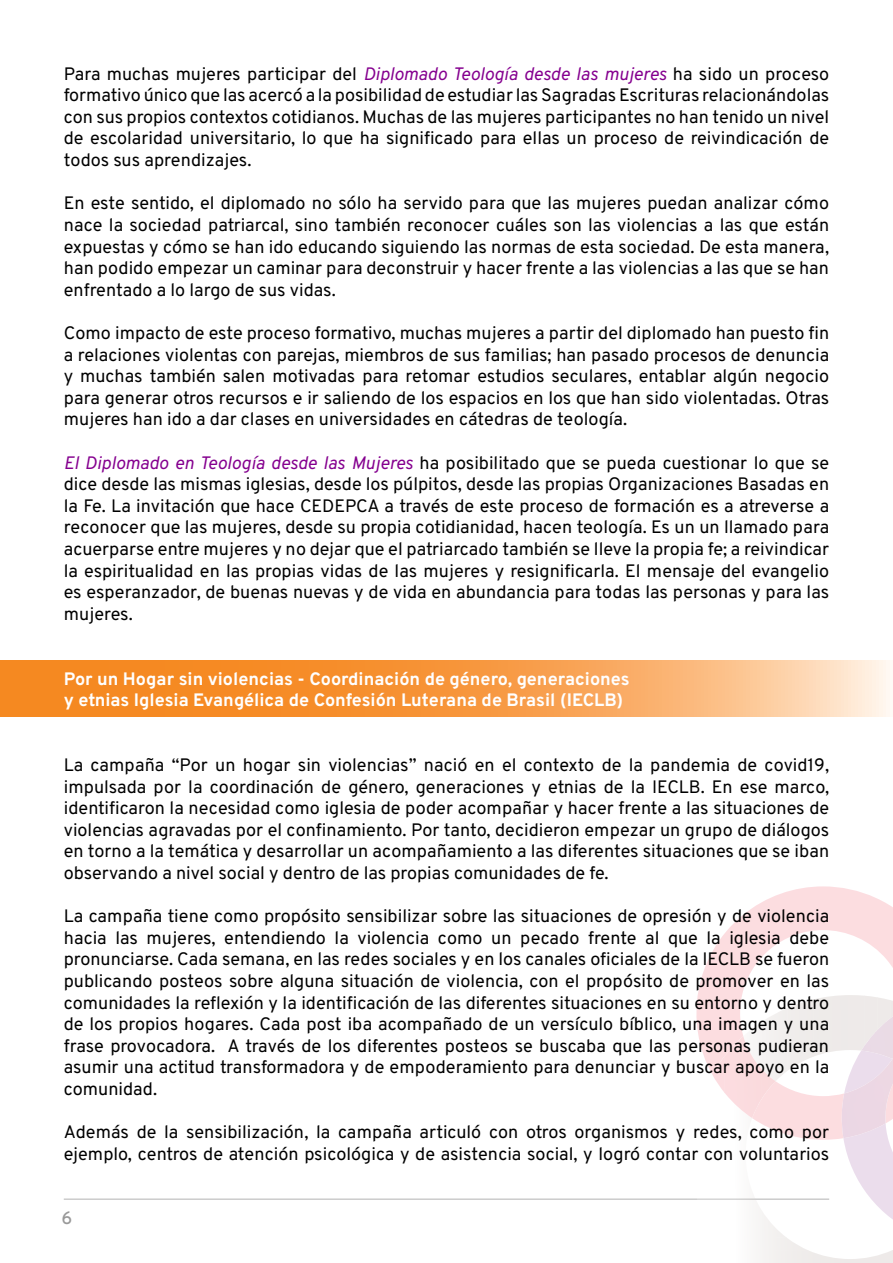
<style>
.page{position:relative;width:893px;height:1263px;background:#fff}
.page>*{position:absolute;margin:0;border:0;box-sizing:border-box;transform-origin:0 0}
.t1{font:18px/21.6px "Overpass";color:#000;text-align:justify}
.t2{font:700 18px/21.6px "Overpass";color:#fff}
.t3{font:500 18px "Overpass";color:#999}
.s1{font-style:italic;color:#85008f}
</style>
<div class="page">
<hr style="left:64px;top:1198px;width:765px;height:2px;background:#ccc">
<img style="left:737px;top:1198px;width:25px;height:65px">
<img style="left:724px;top:1198px;width:13px;height:1px">
<img style="left:711px;top:1198px;width:13px;height:1px">
<img style="left:698px;top:1198px;width:13px;height:1px">
<svg style="left:774px;top:1226px;width:13px;height:12px"></svg>
<svg style="left:696px;top:886px;width:197px;height:254px"></svg>
<img style="left:724px;top:1042px;width:38px;height:76px">
<img style="left:761px;top:1069px;width:13px;height:30px">
<img style="left:712px;top:1056px;width:13px;height:37px">
<svg style="left:736px;top:1036px;width:10px;height:7px"></svg>
<svg style="left:843px;top:991px;width:50px;height:229px"></svg>
<img style="left:841px;top:993px;width:52px;height:145px">
<img style="left:892px;top:1006px;width:1px;height:59px">
<svg style="left:0;top:660px;width:890px;height:56px;background:#f8a252"></svg>
<p class="t1" style="left:64px;top:62px;width:767px">Para muchas mujeres participar del <span class="s1">Diplomado Teología desde las mujeres</span> ha sido un proceso formativo único que las acercó a la posibilidad de estudiar las Sagradas Escrituras relacionándolas con sus propios contextos cotidianos. Muchas de las mujeres participantes no han tenido un nivel de escolaridad universitario, lo que ha significado para ellas un proceso de reivindicación de todos sus aprendizajes.</p>
<p class="t1" style="left:64px;top:192px;width:767px">En este sentido, el diplomado no sólo ha servido para que las mujeres puedan analizar cómo nace la sociedad patriarcal, sino también reconocer cuáles son las violencias a las que están expuestas y cómo se han ido educando siguiendo las normas de esta sociedad. De esta manera, han podido empezar un caminar para deconstruir y hacer frente a las violencias a las que se han enfrentado a lo largo de sus vidas.</p>
<p class="t1" style="left:64px;top:321px;width:767px">Como impacto de este proceso formativo, muchas mujeres a partir del diplomado han puesto fin a relaciones violentas con parejas, miembros de sus familias; han pasado procesos de denuncia y muchas también salen motivadas para retomar estudios seculares, entablar algún negocio para generar otros recursos e ir saliendo de los espacios en los que han sido violentadas. Otras mujeres han ido a dar clases en universidades en cátedras de teología.</p>
<p class="t1" style="left:64px;top:451px;width:767px"><span class="s1">El Diplomado en Teología desde las Mujeres</span> ha posibilitado que se pueda cuestionar lo que se dice desde las mismas iglesias, desde los púlpitos, desde las propias Organizaciones Basadas en la Fe. La invitación que hace CEDEPCA a través de este proceso de formación es a atreverse a reconocer que las mujeres, desde su propia cotidianidad, hacen teología. Es un un llamado para acuerparse entre mujeres y no dejar que el patriarcado también se lleve la propia fe; a reivindicar la espiritualidad en las propias vidas de las mujeres y resignificarla. El mensaje del evangelio es esperanzador, de buenas nuevas y de vida en abundancia para todas las personas y para las mujeres.</p>
<p class="t2" style="left:64px;top:667px;width:567px">Por un Hogar sin violencias - Coordinación de género, generaciones y etnias Iglesia Evangélica de Confesión Luterana de Brasil (IECLB)</p>
<p class="t1" style="left:64px;top:753px;width:767px">La campaña “Por un hogar sin violencias” nació en el contexto de la pandemia de covid19, impulsada por la coordinación de género, generaciones y etnias de la IECLB. En ese marco, identificaron la necesidad como iglesia de poder acompañar y hacer frente a las situaciones de violencias agravadas por el confinamiento. Por tanto, decidieron empezar un grupo de diálogos en torno a la temática y desarrollar un acompañamiento a las diferentes situaciones que se iban observando a nivel social y dentro de las propias comunidades de fe.</p>
<p class="t1" style="left:64px;top:904px;width:767px">La campaña tiene como propósito sensibilizar sobre las situaciones de opresión y de violencia hacia las mujeres, entendiendo la violencia como un pecado frente al que la iglesia debe pronunciarse. Cada semana, en las redes sociales y en los canales oficiales de la IECLB se fueron publicando posteos sobre alguna situación de violencia, con el propósito de promover en las comunidades la reflexión y la identificación de las diferentes situaciones en su entorno y dentro de los propios hogares. Cada post iba acompañado de un versículo bíblico, una imagen y una frase provocadora. A través de los diferentes posteos se buscaba que las personas pudieran asumir una actitud transformadora y de empoderamiento para denunciar y buscar apoyo en la comunidad.</p>
<p class="t1" style="left:64px;top:1120px;width:767px">Además de la sensibilización, la campaña articuló con otros organismos y redes, como por ejemplo, centros de atención psicológica y de asistencia social, y logró contar con voluntarios</p>
<p class="t3" style="left:61px;top:1203px;width:12px">6</p>
</div>
